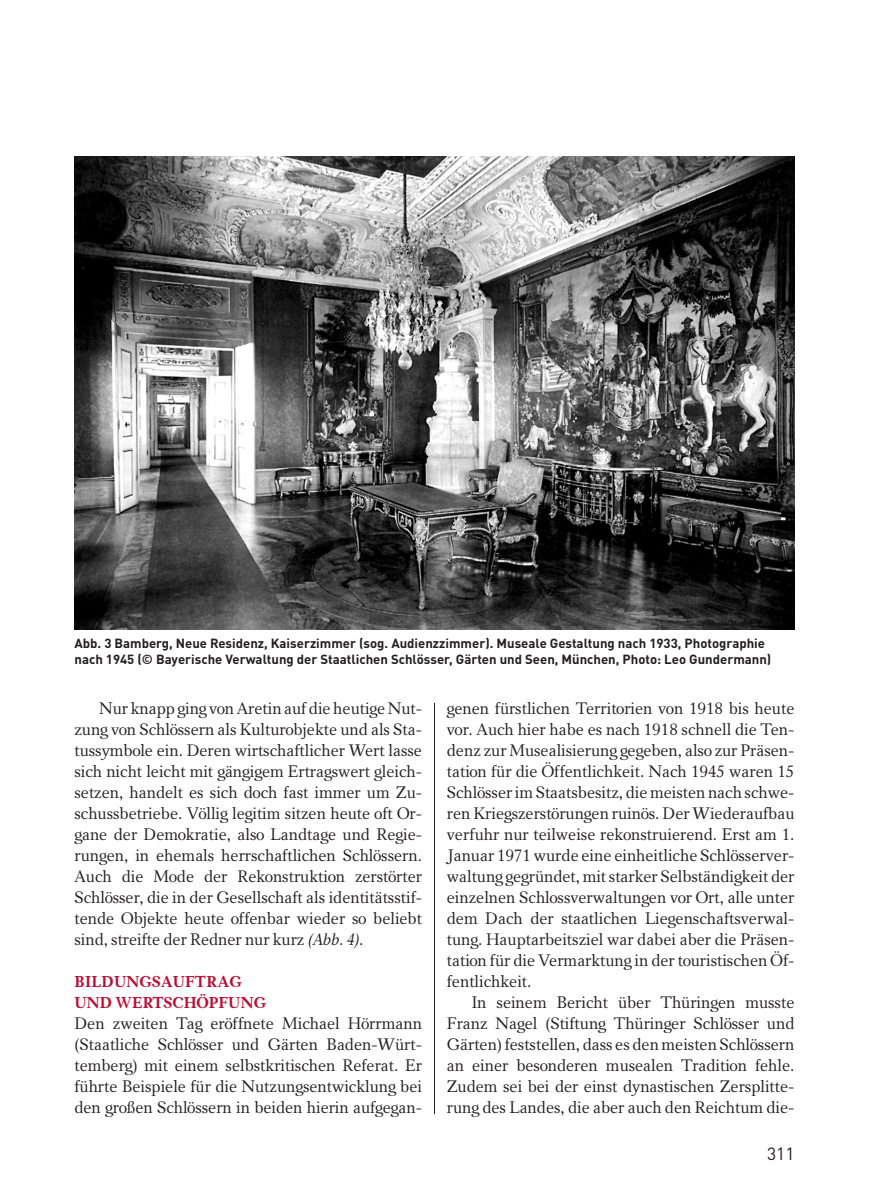
<style>
.page{position:relative;width:869px;height:1191px;background:#fff}
.page>*{position:absolute;margin:0;border:0;box-sizing:border-box;transform-origin:0 0}
.t1{font:17.5px "DINOT";color:#231f20}
.t2{font:16.62px/21px "Carniola";letter-spacing:-.005em;color:#231f20;text-align:justify}
.t3{font:700 15.75px/21px "Carniola";letter-spacing:-.005em;color:#b90f36}
.t4{font:700 13.12px/16.6px "DINOT";color:#231f20}
.s1{font-style:italic}
</style>
<div class="page">
<hr style="left:434px;top:703px;width:1px;height:411px;background:#231f20">
<img style="left:74px;top:156px;width:719px;height:473px">
<p class="t4" style="left:74px;top:636px;width:698px">Abb. 3 Bamberg, Neue Residenz, Kaiserzimmer (sog. Audienzzimmer). Museale Gestaltung nach 1933, Photographie nach 1945 (© Bayerische Verwaltung der Staatlichen Schlösser, Gärten und Seen, München, Photo: Leo Gundermann)</p>
<p class="t2" style="left:74px;top:698px;width:349px;text-indent:25px">Nur knapp ging von Aretin auf die heutige Nut&shy;zung von Schlössern als Kulturobjekte und als Sta&shy;tussymbole ein. Deren wirtschaftlicher Wert lasse sich nicht leicht mit gängigem Ertragswert gleich&shy;setzen, handelt es sich doch fast immer um Zu&shy;schussbetriebe. Völlig legitim sitzen heute oft Or&shy;gane der Demokratie, also Landtage und Regie&shy;rungen, in ehemals herrschaftlichen Schlössern.<br>Auch die Mode der Rekonstruktion zerstörter Schlösser, die in der Gesellschaft als identitätsstif&shy;tende Objekte heute offenbar wieder so beliebt sind, streifte der Redner nur kurz <span class="s1">(Abb. 4)</span>.</p>
<p class="t3" style="left:74px;top:971px;width:193px">BILDUNGSAUFTRAG<br>UND WERTSCHÖPFUNG</p>
<p class="t2" style="left:74px;top:1013px;width:349px">Den zweiten Tag eröffnete Michael Hörrmann (Staatliche Schlösser und Gärten Baden-Würt&shy;temberg) mit einem selbstkritischen Referat. Er führte Beispiele für die Nutzungsentwicklung bei den großen Schlössern in beiden hierin aufgegan-</p>
<p class="t2" style="left:446px;top:698px;width:349px">genen fürstlichen Territorien von 1918 bis heute vor. Auch hier habe es nach 1918 schnell die Ten&shy;denz zur Musealisierung gegeben, also zur Präsen&shy;tation für die Öffentlichkeit. Nach 1945 waren 15<br>Schlösser im Staatsbesitz, die meisten nach schwe&shy;ren Kriegszerstörungen ruinös. Der Wiederaufbau verfuhr nur teilweise rekonstruierend. Erst am 1.<br>Januar 1971 wurde eine einheitliche Schlösserver&shy;waltung gegründet, mit starker Selbständigkeit der einzelnen Schlossverwaltungen vor Ort, alle unter dem Dach der staatlichen Liegenschaftsverwal&shy;tung. Hauptarbeitsziel war dabei aber die Präsen&shy;tation für die Vermarktung in der touristischen Öf&shy;fentlichkeit.</p>
<p class="t2" style="left:446px;top:992px;width:349px;text-indent:25px">In seinem Bericht über Thüringen musste Franz Nagel (Stiftung Thüringer Schlösser und Gärten) feststellen, dass es den meisten Schlössern an einer besonderen musealen Tradition fehle.<br>Zudem sei bei der einst dynastischen Zersplitte&shy;rung des Landes, die aber auch den Reichtum die-</p>
<p class="t1" style="left:766px;top:1147px;width:29px">311</p>
</div>
